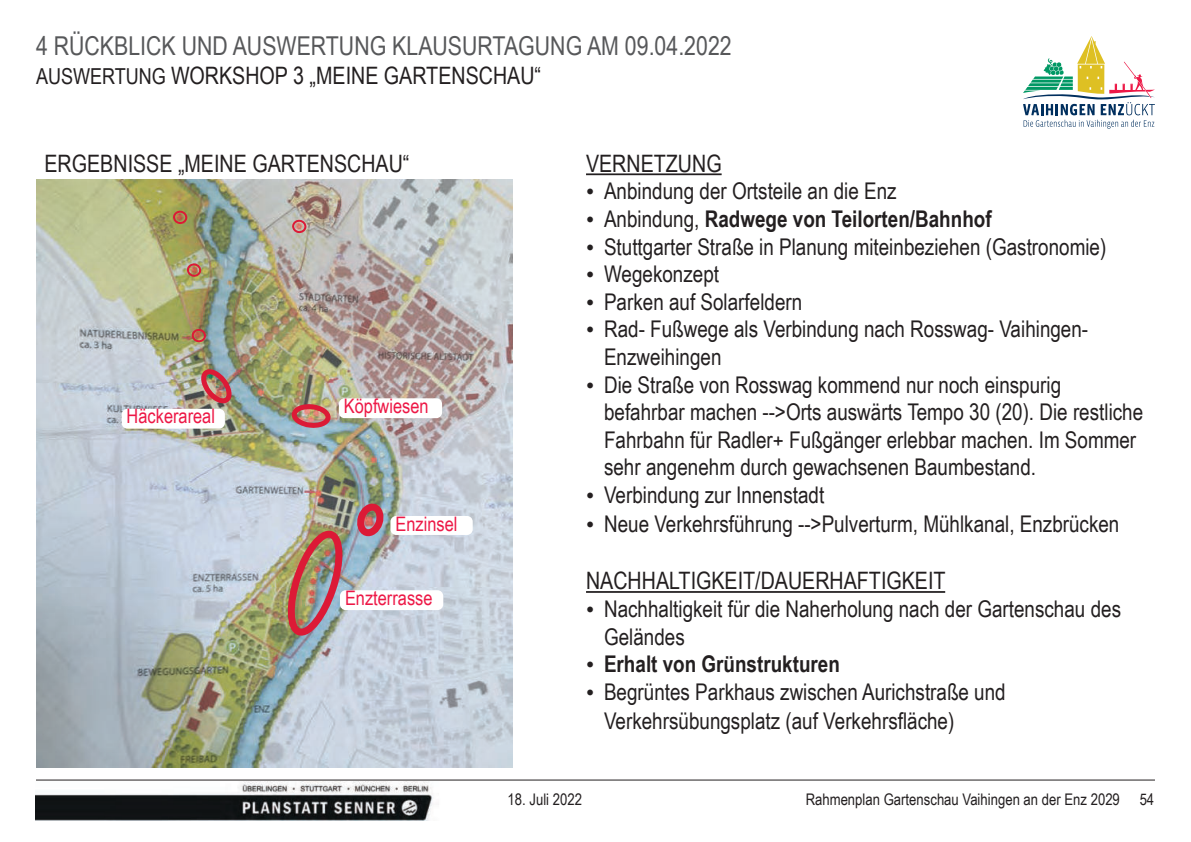
<style>
.page{position:relative;width:1191px;height:842px;background:#fff}
.page>*{position:absolute;margin:0;border:0;box-sizing:border-box;transform-origin:0 0}
.t1{font:26px "Arial Narrow";color:#57585a}
.t2{font:24px "Arial Narrow";color:#231f20}
.t3{font:23px/27.6px "Arial Narrow";color:#231f20}
.t4{font:700 23px "Arial Narrow";color:#231f20}
.t5{font:20px "Arial Narrow";color:#ed1846}
.t6{font:16px "Arial Narrow";color:#231f20}
.s1{font-size:22px}
.s2{font-family:"Times New Roman"}
.s3{font-family:"Times New Roman";font-weight:400}
.s4{font-weight:400}
</style>
<div class="page">
<hr style="left:36px;top:779px;width:1119px;height:1px;background:#231f20">
<svg style="left:1023px;top:36px;width:132px;height:93px"></svg>
<hr style="left:586px;top:173px;width:135px;height:2px;background:#231f20">
<hr style="left:586px;top:591px;width:359px;height:2px;background:#231f20">
<img style="left:36px;top:781px;width:397px;height:40px">
<img style="left:36px;top:180px;width:476px;height:587px">
<img style="left:280px;top:497px;width:110px;height:144px">
<svg style="left:289px;top:400px;width:45px;height:32px"></svg>
<img style="left:199px;top:366px;width:39px;height:40px">
<svg style="left:190px;top:328px;width:18px;height:16px"></svg>
<svg style="left:187px;top:262px;width:16px;height:16px"></svg>
<svg style="left:171px;top:209px;width:17px;height:17px"></svg>
<svg style="left:290px;top:219px;width:17px;height:16px"></svg>
<div style="left:390px;top:516px;width:83px;height:19px;background:#fff;border-radius:6px"></div>
<div style="left:340px;top:590px;width:103px;height:20px;background:#fff;border-radius:6px"></div>
<div style="left:122px;top:409px;width:103px;height:20px;background:#fff;border-radius:6px"></div>
<div style="left:339px;top:398px;width:103px;height:20px;background:#fff;border-radius:6px"></div>
<p class="t1" style="left:36px;top:36px;width:697px">4 RÜCKBLICK UND AUSWERTUNG KLAUSURTAGUNG AM 09.04.2022</p>
<p class="t2" style="left:36px;top:66px;width:506px"><span class="s1">AUSWERTUNG</span> WORKSHOP 3 „MEINE GARTENSCHAU“</p>
<p class="t2" style="left:45px;top:154px;width:366px">ERGEBNISSE „MEINE GARTENSCHAU“</p>
<p class="t2" style="left:586px;top:154px;width:137px">VERNETZUNG</p>
<p class="t3" style="left:586px;top:180px;width:312px"><span class="s2">•</span> Anbindung der Ortsteile an die Enz</p>
<p class="t4" style="left:586px;top:210px;width:407px"><span class="s3">•</span> <span class="s4">Anbindung,</span> Radwege von Teilorten/Bahnhof</p>
<p class="t3" style="left:586px;top:235px;width:522px"><span class="s2">•</span> Stuttgarter Straße in Planung miteinbeziehen (Gastronomie)</p>
<p class="t3" style="left:586px;top:262px;width:135px"><span class="s2">•</span> Wegekonzept</p>
<p class="t3" style="left:586px;top:290px;width:218px"><span class="s2">•</span> Parken auf Solarfeldern</p>
<p class="t3" style="left:604px;top:318px;width:486px;text-indent:-18px"><span class="s2">•</span> Rad- Fußwege als Verbindung nach Rosswag- Vaihingen-<br>Enzweihingen</p>
<p class="t3" style="left:604px;top:373px;width:541px;text-indent:-18px"><span class="s2">•</span> Die Straße von Rosswag kommend nur noch einspurig befahrbar machen --&gt;Orts auswärts Tempo 30 (20). Die restliche Fahrbahn für Radler+ Fußgänger erlebbar machen. Im Sommer sehr angenehm durch gewachsenen Baumbestand.</p>
<p class="t3" style="left:586px;top:483px;width:240px"><span class="s2">•</span> Verbindung zur Innenstadt</p>
<p class="t3" style="left:586px;top:512px;width:535px"><span class="s2">•</span> Neue Verkehrsführung --&gt;Pulverturm, Mühlkanal, Enzbrücken</p>
<p class="t2" style="left:586px;top:572px;width:361px">NACHHALTIGKEIT/DAUERHAFTIGKEIT</p>
<p class="t3" style="left:604px;top:597px;width:518px;text-indent:-18px"><span class="s2">•</span> Nachhaltigkeit für die Naherholung nach der Gartenschau des<br>Geländes</p>
<p class="t4" style="left:586px;top:655px;width:255px"><span class="s3">•</span> Erhalt von Grünstrukturen</p>
<p class="t3" style="left:604px;top:679px;width:403px;line-height:28.8px;text-indent:-18px"><span class="s2">•</span> Begrüntes Parkhaus zwischen Aurichstraße und<br>Verkehrsübungsplatz (auf Verkehrsfläche)</p>
<p class="t5" style="left:127px;top:409px;width:90px">Häckerareal</p>
<p class="t5" style="left:344px;top:398px;width:86px">Köpfwiesen</p>
<p class="t5" style="left:395px;top:516px;width:63px">Enzinsel</p>
<p class="t5" style="left:345px;top:590px;width:89px">Enzterrasse</p>
<p class="t6" style="left:507px;top:793px;width:76px">18. Juli 2022</p>
<p class="t6" style="left:805px;top:793px;width:350px">Rahmenplan Gartenschau Vaihingen an der Enz 2029 54</p>
</div>
